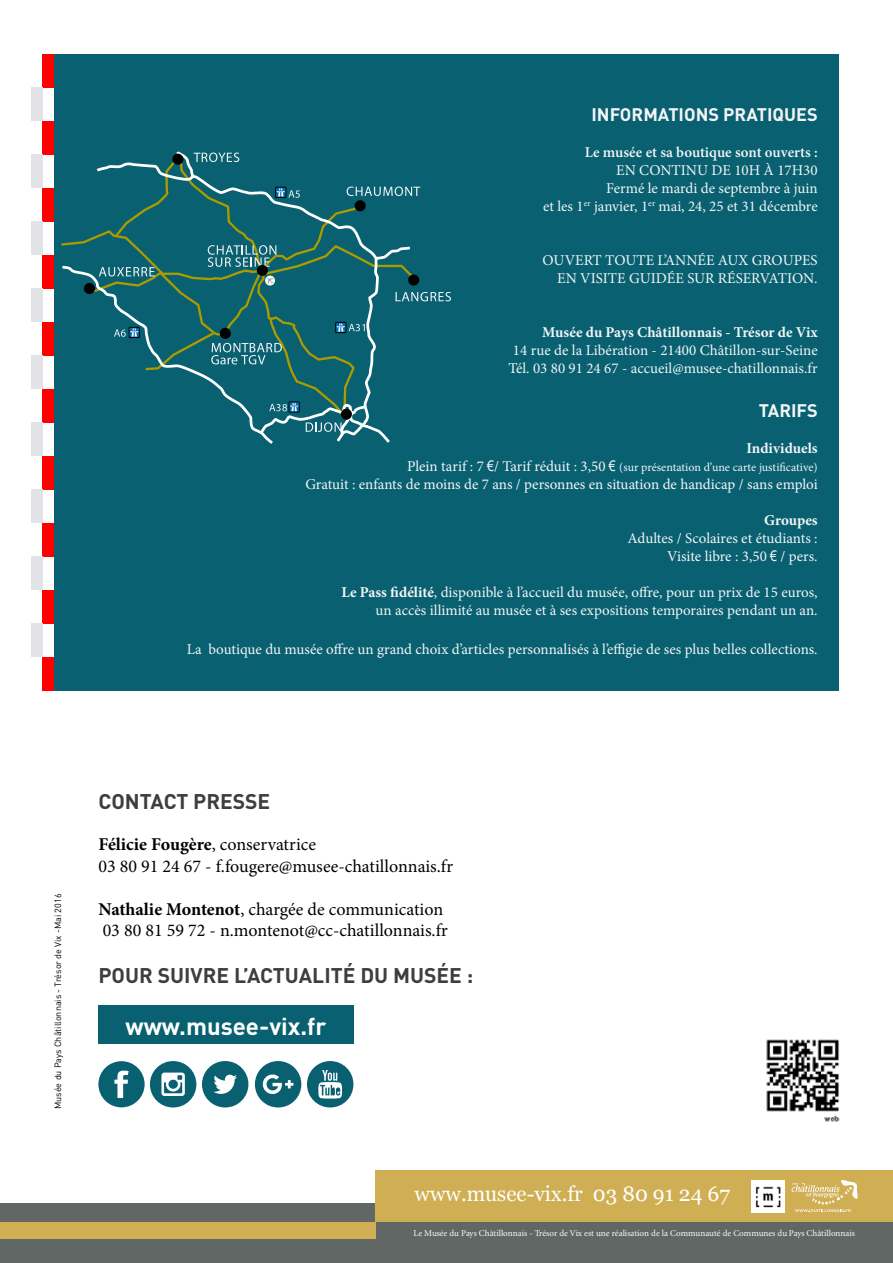
<style>
.page{position:relative;width:893px;height:1263px;background:#fff}
.page>*{position:absolute;margin:0;border:0;box-sizing:border-box;transform-origin:0 0}
.t1{font:700 24px "DIN";color:#fff}
.t2{font:700 21px "DIN";color:#3e3d40}
.t3{font:21px "Georgia";color:#fff}
.t4{font:18px/21.6px "Minion Pro";color:#000}
.t5{font:700 18px "DIN";color:#f3f5f7}
.t6{font:15px/18px "Minion Pro";color:#f3f5f7;text-align:right}
.t7{font:700 15px "Minion Pro";color:#f3f5f7}
.t8{font:600 15px "Minion Pro";color:#f3f5f7}
.t9{font:13.5px "DIN";color:#f3f5f7}
.t10{font:12px "Minion Pro";letter-spacing:-.005em;color:#f3f5f7}
.t11{font:9px "Minion";color:#fff}
.t12{font:9px "DIN";color:#000}
.s1{font-size:15px}
.s2{font-family:"Arial Narrow";font-size:15px}
.s3{font-family:"Arial Narrow"}
.s4{font-weight:700}
</style>
<div class="page">
<div style="left:0;top:1203px;width:893px;height:60px;background:#606765"></div>
<div style="left:375px;top:1171px;width:518px;height:51px;background:#d0af54"></div>
<div style="left:0;top:1222px;width:376px;height:16px;background:#d0af54"></div>
<img style="left:751px;top:1180px;width:33px;height:33px">
<svg style="left:791px;top:1180px;width:68px;height:32px"></svg>
<div style="left:54px;top:54px;width:785px;height:636px;background:#086070"></div>
<svg style="left:96px;top:151px;width:144px;height:35px"></svg>
<div style="left:172px;top:154px;width:11px;height:11px;background:#000;border-radius:50%"></div>
<svg style="left:61px;top:186px;width:390px;height:258px"></svg>
<img style="left:766px;top:1039px;width:74px;height:83px">
<div style="left:98px;top:1005px;width:255px;height:39px;background:#086070"></div>
<div style="left:43px;top:54px;width:11px;height:33px;background:#f00"></div>
<div style="left:31px;top:87px;width:12px;height:34px;background:#e1e3e6"></div>
<div style="left:43px;top:121px;width:11px;height:33px;background:#f00"></div>
<div style="left:31px;top:154px;width:12px;height:34px;background:#e1e3e6"></div>
<div style="left:43px;top:188px;width:11px;height:33px;background:#f00"></div>
<div style="left:31px;top:221px;width:12px;height:34px;background:#e1e3e6"></div>
<div style="left:43px;top:255px;width:11px;height:33px;background:#f00"></div>
<div style="left:31px;top:288px;width:12px;height:34px;background:#e1e3e6"></div>
<div style="left:43px;top:322px;width:11px;height:33px;background:#f00"></div>
<div style="left:31px;top:355px;width:12px;height:34px;background:#e1e3e6"></div>
<div style="left:43px;top:389px;width:11px;height:33px;background:#f00"></div>
<div style="left:31px;top:422px;width:12px;height:34px;background:#e1e3e6"></div>
<div style="left:43px;top:456px;width:11px;height:33px;background:#f00"></div>
<div style="left:31px;top:489px;width:12px;height:34px;background:#e1e3e6"></div>
<div style="left:43px;top:523px;width:11px;height:33px;background:#f00"></div>
<div style="left:31px;top:556px;width:12px;height:34px;background:#e1e3e6"></div>
<div style="left:43px;top:590px;width:11px;height:33px;background:#f00"></div>
<div style="left:31px;top:623px;width:12px;height:34px;background:#e1e3e6"></div>
<div style="left:43px;top:657px;width:11px;height:33px;background:#f00"></div>
<div style="left:307px;top:1061px;width:46px;height:46px;background:#086070;border-radius:23px"></div>
<svg style="left:318px;top:1070px;width:24px;height:28px"></svg>
<div style="left:255px;top:1061px;width:46px;height:46px;background:#086070;border-radius:23px"></div>
<div style="left:98px;top:1061px;width:47px;height:46px;background:#086070;border-radius:50%"></div>
<svg style="left:114px;top:1070px;width:15px;height:28px"></svg>
<div style="left:150px;top:1061px;width:46px;height:46px;background:#086070;border-radius:23px"></div>
<svg style="left:161px;top:1072px;width:24px;height:24px"></svg>
<div style="left:202px;top:1061px;width:46px;height:46px;background:#086070;border-radius:23px"></div>
<svg style="left:213px;top:1075px;width:24px;height:19px"></svg>
<svg style="left:263px;top:1074px;width:30px;height:20px"></svg>
<p class="t5" style="left:591px;top:103px;width:228px">INFORMATIONS PRATIQUES</p>
<p class="t8" style="left:585px;top:142px;width:235px">Le musée et sa boutique sont ouverts :</p>
<p class="t6" style="left:543px;top:162px;width:276px">EN CONTINU DE 10H À 17H30<br>Fermé le mardi de septembre à juin<br>et les 1<sup>er</sup> janvier, 1<sup>er</sup> mai, 24, 25 et 31 décembre</p>
<p class="t6" style="left:543px;top:252px;width:277px">OUVERT TOUTE L’ANNÉE AUX GROUPES<br>EN VISITE GUIDÉE SUR RÉSERVATION.</p>
<p class="t7" style="left:542px;top:322px;width:277px">Musée du Pays Châtillonnais - Trésor de Vix</p>
<p class="t6" style="left:508px;top:342px;width:311px;text-align:center">14 rue de la Libération - 21400 Châtillon-sur-Seine<br>Tél. 03 80 91 24 67 - accueil@musee-chatillonnais.fr</p>
<p class="t5" style="left:759px;top:398px;width:61px">TARIFS</p>
<p class="t7" style="left:746px;top:437px;width:73px">Individuels</p>
<p class="t10" style="left:407px;top:459px;width:412px"><span class="s1">Plein tarif : 7</span> <span class="s2">€</span><span class="s1">/ Tarif réduit : 3,50</span> <span class="s2">€</span> (sur présentation d’une carte justificative)</p>
<p class="t6" style="left:305px;top:475px;width:514px">Gratuit : enfants de moins de 7 ans / personnes en situation de handicap / sans emploi</p>
<p class="t7" style="left:764px;top:509px;width:55px">Groupes</p>
<p class="t6" style="left:628px;top:529px;width:192px">Adultes / Scolaires et étudiants :<br>Visite libre : 3,50 <span class="s3">€</span> / pers.</p>
<p class="t6" style="left:341px;top:583px;width:478px"><span class="s4">Le Pass fidélité</span>, disponible à l’accueil du musée, offre, pour un prix de 15 euros, un accès illimité au musée et à ses expositions temporaires pendant un an.</p>
<p class="t6" style="left:187px;top:640px;width:632px">La boutique du musée offre un grand choix d’articles personnalisés à l’effigie de ses plus belles collections.</p>
<p class="t12" style="left:52px;top:1109px;width:217px;rotate:-90deg">Musée du Pays Châtillonnais - Trésor de Vix -Mai 2016</p>
<h2 class="t2" style="left:98px;top:787px;width:173px">CONTACT PRESSE</h2>
<p class="t4" style="left:98px;top:833px;width:356px"><span class="s4">Félicie Fougère</span>, conservatrice<br>03 80 91 24 67 - f.fougere@musee-chatillonnais.fr</p>
<p class="t4" style="left:98px;top:898px;width:351px"><span class="s4">Nathalie Montenot</span>, chargée de communication<br>03 80 81 59 72 - n.montenot@cc-chatillonnais.fr</p>
<h2 class="t2" style="left:98px;top:962px;width:376px">POUR SUIVRE L’ACTUALITÉ DU MUSÉE :</h2>
<h1 class="t1" style="left:125px;top:1010px;width:202px">www.musee-vix.fr</h1>
<h2 class="t3" style="left:415px;top:1179px;width:317px">www.musee-vix.fr 03 80 91 24 67</h2>
<p class="t11" style="left:414px;top:1229px;width:443px">Le Musée du Pays Châtillonnais - Trésor de Vix est une réalisation de la Communauté de Communes du Pays Châtillonnais</p>
<p class="t9" style="left:439px;top:1225px;width:16px">20</p>
</div>
